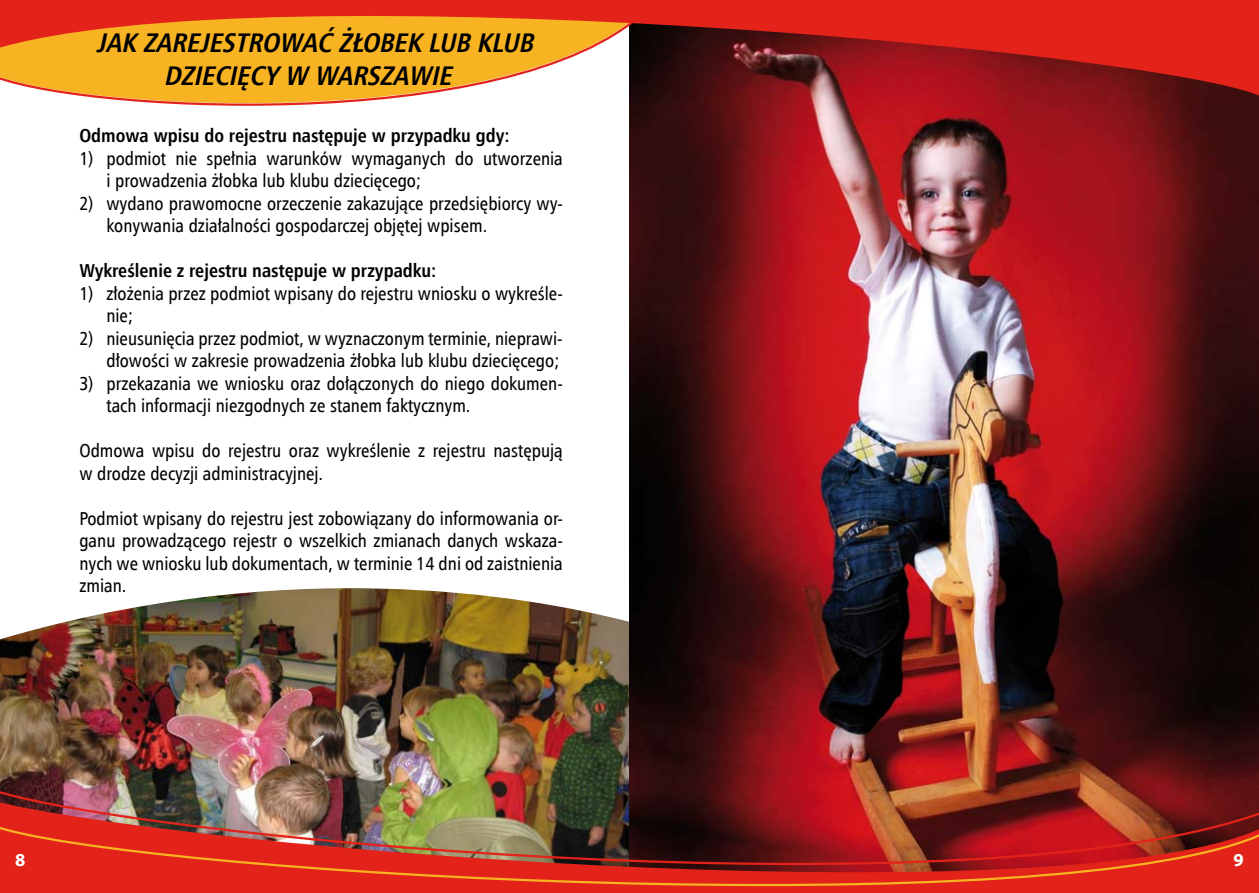
<style>
.page{position:relative;width:1259px;height:893px;background:#fff}
.page>*{position:absolute;margin:0;border:0;box-sizing:border-box;transform-origin:0 0}
.t1{font:italic 700 27px/32.4px "Humnst 777 Cn EU";color:#000;text-align:center}
.t2{font:18.75px/22.5px "Humnst 777 Cn EU";color:#000}
.t3{font:700 18.75px "Humnst 777 Cn EU";color:#000}
.t4{font:18px "Myriad Bd Web";color:#fff}
</style>
<div class="page">
<img style="left:0;top:642px;width:630px;height:145px">
<img style="left:0;top:554px;width:630px;height:88px">
<img style="left:630px;top:101px;width:629px;height:686px">
<img style="left:0;top:787px;width:1259px;height:35px">
<img style="left:0;top:822px;width:1259px;height:71px">
<svg style="left:130px;top:101px;width:518px;height:36px"></svg>
<svg style="left:0;top:0;width:1259px;height:101px;background:#cd5a2a"></svg>
<h1 class="t1" style="left:96px;top:27px;width:445px">JAK ZAREJESTROWAĆ ŻŁOBEK LUB KLUB<br>DZIECIĘCY W WARSZAWIE</h1>
<p class="t3" style="left:79px;top:124px;width:432px">Odmowa wpisu do rejestru następuje w przypadku gdy:</p>
<p class="t2" style="left:106px;top:147px;width:458px;text-indent:-27px">1) podmiot nie spełnia warunków wymaganych do utworzenia i prowadzenia żłobka lub klubu dziecięcego;</p>
<p class="t2" style="left:106px;top:192px;width:458px;text-indent:-27px">2) wydano prawomocne orzeczenie zakazujące przedsiębiorcy wy&shy;konywania działalności gospodarczej objętej wpisem.</p>
<p class="t3" style="left:79px;top:259px;width:358px">Wykreślenie z rejestru następuje w przypadku:</p>
<p class="t2" style="left:106px;top:282px;width:458px;text-indent:-27px">1) złożenia przez podmiot wpisany do rejestru wniosku o wykreśle&shy;nie;</p>
<p class="t2" style="left:79px;top:327px;width:485px;text-align:right">2) nieusunięcia przez podmiot, w wyznaczonym terminie, nieprawi&shy;dłowości w zakresie prowadzenia żłobka lub klubu dziecięcego;</p>
<p class="t2" style="left:106px;top:372px;width:458px;text-indent:-27px">3) przekazania we wniosku oraz dołączonych do niego dokumen&shy;tach informacji niezgodnych ze stanem faktycznym.</p>
<p class="t2" style="left:79px;top:439px;width:485px">Odmowa wpisu do rejestru oraz wykreślenie z rejestru następują w drodze decyzji administracyjnej.</p>
<p class="t2" style="left:79px;top:507px;width:485px;text-align:justify">Podmiot wpisany do rejestru jest zobowiązany do informowania or&shy;ganu prowadzącego rejestr o wszelkich zmianach danych wskaza&shy;nych we wniosku lub dokumentach, w terminie 14 dni od zaistnienia zmian.</p>
<p class="t4" style="left:15px;top:850px;width:12px">8</p>
<p class="t4" style="left:1233px;top:850px;width:12px">9</p>
</div>
